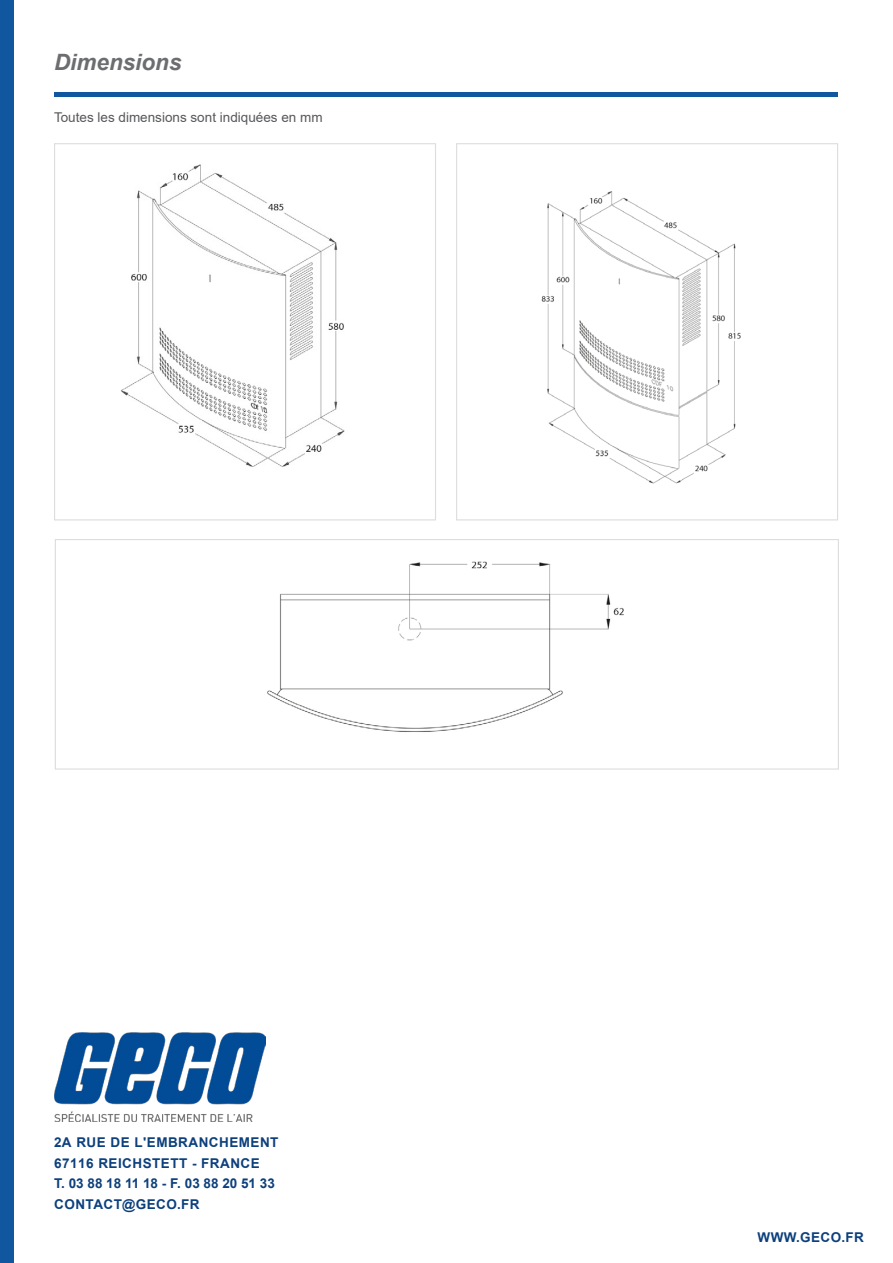
<style>
.page{position:relative;width:893px;height:1263px;background:#fff}
.page>*{position:absolute;margin:0;border:0;box-sizing:border-box;transform-origin:0 0}
.Titre_premiere_de_co{font:italic 700 22.5px "Arial";color:#6c6d70}
.Titre_paragraphe{font:700 13.5px "Arial";letter-spacing:.035em;color:#0c407d}
.paragraphe{font:13.5px "Arial";color:#57585a}
.Titre_paragraphe-2{font:700 13.5px "Arial";letter-spacing:.035em;color:#0c407d}
.Titre_paragraphe-3{font:700 13.5px "Arial";color:#0c407d}
</style>
<div class="page">
<div style="left:0;top:0;width:14px;height:1263px;background:#1057a0"></div>
<div style="left:54px;top:92px;width:783px;height:5px;background:#1057a0"></div>
<img style="left:54px;top:1033px;width:212px;height:89px">
<div style="left:55px;top:539px;width:784px;height:231px;background:#fff;border:1px solid #dcdddf"></div>
<div style="left:456px;top:143px;width:382px;height:377px;background:#fff;border:1px solid #dcdddf"></div>
<div style="left:54px;top:143px;width:382px;height:377px;background:#fff;border:1px solid #dcdddf"></div>
<img style="left:121px;top:164px;width:224px;height:303px">
<img style="left:541px;top:191px;width:200px;height:293px">
<img style="left:267px;top:561px;width:357px;height:171px">
<p class="Titre_premiere_de_co" style="left:54px;top:47px;width:129px">Dimensions</p>
<p class="paragraphe" style="left:54px;top:107px;width:270px">Toutes les dimensions sont indiquées en mm</p>
<p class="Titre_paragraphe" style="left:54px;top:1133px;width:226px">2A RUE DE L'EMBRANCHEMENT</p>
<p class="Titre_paragraphe" style="left:54px;top:1154px;width:207px">67116 REICHSTETT - FRANCE</p>
<p class="Titre_paragraphe-3" style="left:54px;top:1174px;width:222px">T. 03 88 18 11 18 - F. 03 88 20 51 33</p>
<p class="Titre_paragraphe-2" style="left:54px;top:1194px;width:147px">CONTACT@GECO.FR</p>
<p class="Titre_paragraphe-2" style="left:757px;top:1228px;width:108px">WWW.GECO.FR</p>
</div>
